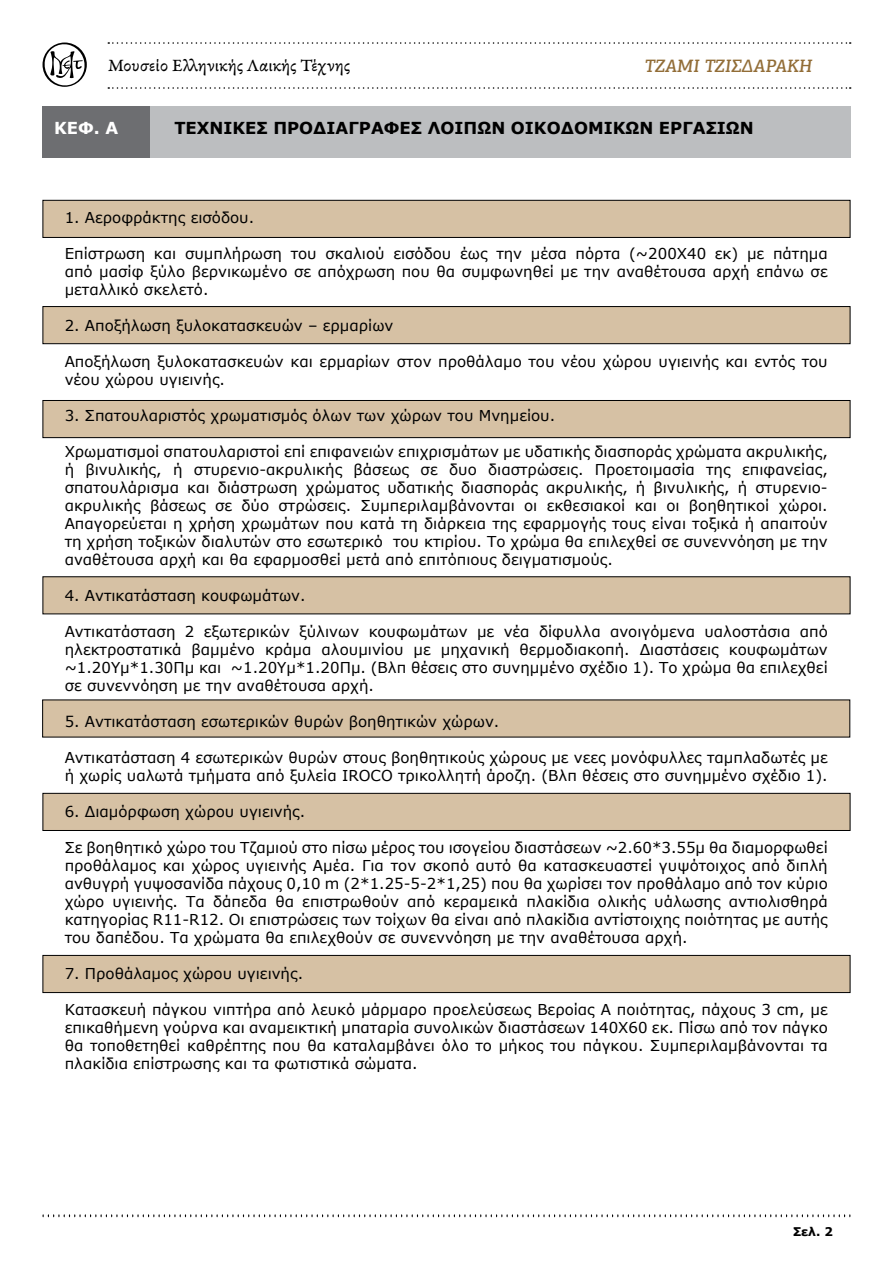
<style>
.page{position:relative;width:893px;height:1263px;background:#fff}
.page>*{position:absolute;margin:0;border:0;box-sizing:border-box;transform-origin:0 0}
.t1{font:18.3px "Garamond Premr Pro Capt";color:#000}
.t2{font:italic 500 18px "PF Centro Slab Pro";color:#926d37}
.t3{font:700 16.5px "Verdana";color:#000}
.t4{font:700 16.5px "Verdana";color:#fff}
.t5{font:15px/18px "Verdana";color:#000;text-align:justify}
.t6{font:700 12px "Verdana";color:#000}
</style>
<div class="page">
<div style="left:43px;top:106px;width:107px;height:51px;background:#6d6e71"></div>
<div style="left:150px;top:106px;width:700px;height:51px;background:#bcbec0"></div>
<svg style="left:43px;top:42px;width:44px;height:45px"></svg>
<svg style="left:43px;top:1214px;width:807px;height:3px"></svg>
<svg style="left:108px;top:42px;width:743px;height:2px"></svg>
<svg style="left:108px;top:87px;width:743px;height:2px"></svg>
<div style="left:43px;top:200px;width:807px;height:38px;background:#d6c1a4;border:1px solid #000"></div>
<div style="left:43px;top:306px;width:807px;height:38px;background:#d6c1a4;border:1px solid #000"></div>
<div style="left:43px;top:400px;width:807px;height:38px;background:#d6c1a4;border:1px solid #000"></div>
<div style="left:43px;top:576px;width:807px;height:38px;background:#d6c1a4"></div>
<div style="left:42px;top:699px;width:808px;height:38px;background:#d6c1a4"></div>
<div style="left:43px;top:793px;width:807px;height:38px;background:#d6c1a4;border:1px solid #000"></div>
<div style="left:43px;top:955px;width:807px;height:38px;background:#d6c1a4;border:1px solid #000"></div>
<p class="t1" style="left:108px;top:55px;width:244px">Μουσείο Ελληνικής Λαικής Τέχνης</p>
<p class="t2" style="left:645px;top:54px;width:169px">ΤΖΑΜΙ ΤΖΙΣΔΑΡΑΚΗ</p>
<p class="t4" style="left:54px;top:116px;width:66px">ΚΕΦ. Α</p>
<p class="t3" style="left:174px;top:116px;width:581px">ΤΕΧΝΙΚΕΣ ΠΡΟΔΙΑΓΡΑΦΕΣ ΛΟΙΠΩΝ ΟΙΚΟΔΟΜΙΚΩΝ ΕΡΓΑΣΙΩΝ</p>
<p class="t5" style="left:65px;top:208px;width:191px">1. Αεροφράκτης εισόδου.</p>
<p class="t5" style="left:65px;top:244px;width:765px">Επίστρωση και συμπλήρωση του σκαλιού εισόδου έως την μέσα πόρτα (~200X40 εκ) με πάτημα από μασίφ ξύλο βερνικωμένο σε απόχρωση που θα συμφωνηθεί με την αναθέτουσα αρχή επάνω σε μεταλλικό σκελετό.</p>
<p class="t5" style="left:65px;top:316px;width:330px">2. Αποξήλωση ξυλοκατασκευών – ερμαρίων</p>
<p class="t5" style="left:65px;top:352px;width:765px">Αποξήλωση ξυλοκατασκευών και ερμαρίων στον προθάλαμο του νέου χώρου υγιεινής και εντός του νέου χώρου υγιεινής.</p>
<p class="t5" style="left:65px;top:406px;width:492px">3. Σπατουλαριστός χρωματισμός όλων των χώρων του Μνημείου.</p>
<p class="t5" style="left:65px;top:442px;width:765px">Χρωματισμοί σπατουλαριστοί επί επιφανειών επιχρισμάτων με υδατικής διασποράς χρώματα ακρυλικής, ή βινυλικής, ή στυρενιο-ακρυλικής βάσεως σε δυο διαστρώσεις. Προετοιμασία της επιφανείας, σπατουλάρισμα και διάστρωση χρώματος υδατικής διασποράς ακρυλικής, ή βινυλικής, ή στυρενιο&shy;ακρυλικής βάσεως σε δύο στρώσεις. Συμπεριλαμβάνονται οι εκθεσιακοί και οι βοηθητικοί χώροι.<br>Απαγορεύεται η χρήση χρωμάτων που κατά τη διάρκεια της εφαρμογής τους είναι τοξικά ή απαιτούν τη χρήση τοξικών διαλυτών στο εσωτερικό του κτιρίου. Το χρώμα θα επιλεχθεί σε συνεννόηση με την αναθέτουσα αρχή και θα εφαρμοσθεί μετά από επιτόπιους δειγματισμούς.</p>
<p class="t5" style="left:65px;top:586px;width:242px">4. Αντικατάσταση κουφωμάτων.</p>
<p class="t5" style="left:65px;top:622px;width:765px">Αντικατάσταση 2 εξωτερικών ξύλινων κουφωμάτων με νέα δίφυλλα ανοιγόμενα υαλοστάσια από ηλεκτροστατικά βαμμένο κράμα αλουμινίου με μηχανική θερμοδιακοπή. Διαστάσεις κουφωμάτων ~1.20Υμ*1.30Πμ και ~1.20Υμ*1.20Πμ. (Βλπ θέσεις στο συνημμένο σχέδιο 1). Το χρώμα θα επιλεχθεί σε συνεννόηση με την αναθέτουσα αρχή.</p>
<p class="t5" style="left:65px;top:712px;width:436px">5. Αντικατάσταση εσωτερικών θυρών βοηθητικών χώρων.</p>
<p class="t5" style="left:65px;top:748px;width:765px">Αντικατάσταση 4 εσωτερικών θυρών στους βοηθητικούς χώρους με νεες µονόφυλλες ταµπλαδωτές µε ή χωρίς υαλωτά τµήµατα από ξυλεία IROCO τρικολλητή άροζη. (Βλπ θέσεις στο συνημμένο σχέδιο 1).</p>
<p class="t5" style="left:65px;top:802px;width:242px">6. Διαμόρφωση χώρου υγιεινής.</p>
<p class="t5" style="left:65px;top:838px;width:765px">Σε βοηθητικό χώρο του Τζαμιού στο πίσω μέρος του ισογείου διαστάσεων ~2.60*3.55μ θα διαμορφωθεί προθάλαμος και χώρος υγιεινής Αμέα. Για τον σκοπό αυτό θα κατασκευαστεί γυψότοιχος από διπλή ανθυγρή γυψοσανίδα πάχους 0,10 m (2*1.25-5-2*1,25) που θα χωρίσει τον προθάλαμο από τον κύριο χώρο υγιεινής. Τα δάπεδα θα επιστρωθούν από κεραμεικά πλακίδια ολικής υάλωσης αντιολισθηρά κατηγορίας R11-R12. Οι επιστρώσεις των τοίχων θα είναι από πλακίδια αντίστοιχης ποιότητας με αυτής του δαπέδου. Τα χρώματα θα επιλεχθούν σε συνεννόηση με την αναθέτουσα αρχή.</p>
<p class="t5" style="left:65px;top:964px;width:240px">7. Προθάλαμος χώρου υγιεινής.</p>
<p class="t5" style="left:65px;top:1000px;width:765px">Κατασκευή πάγκου νιπτήρα από λευκό μάρμαρο προελεύσεως Βεροίας Α ποιότητας, πάχους 3 cm, με επικαθήμενη γούρνα και αναμεικτική μπαταρία συνολικών διαστάσεων 140Χ60 εκ. Πίσω από τον πάγκο θα τοποθετηθεί καθρέπτης που θα καταλαμβάνει όλο το μήκος του πάγκου. Συμπεριλαμβάνονται τα πλακίδια επίστρωσης και τα φωτιστικά σώματα.</p>
<p class="t6" style="left:793px;top:1223px;width:42px">Σελ. 2</p>
</div>
